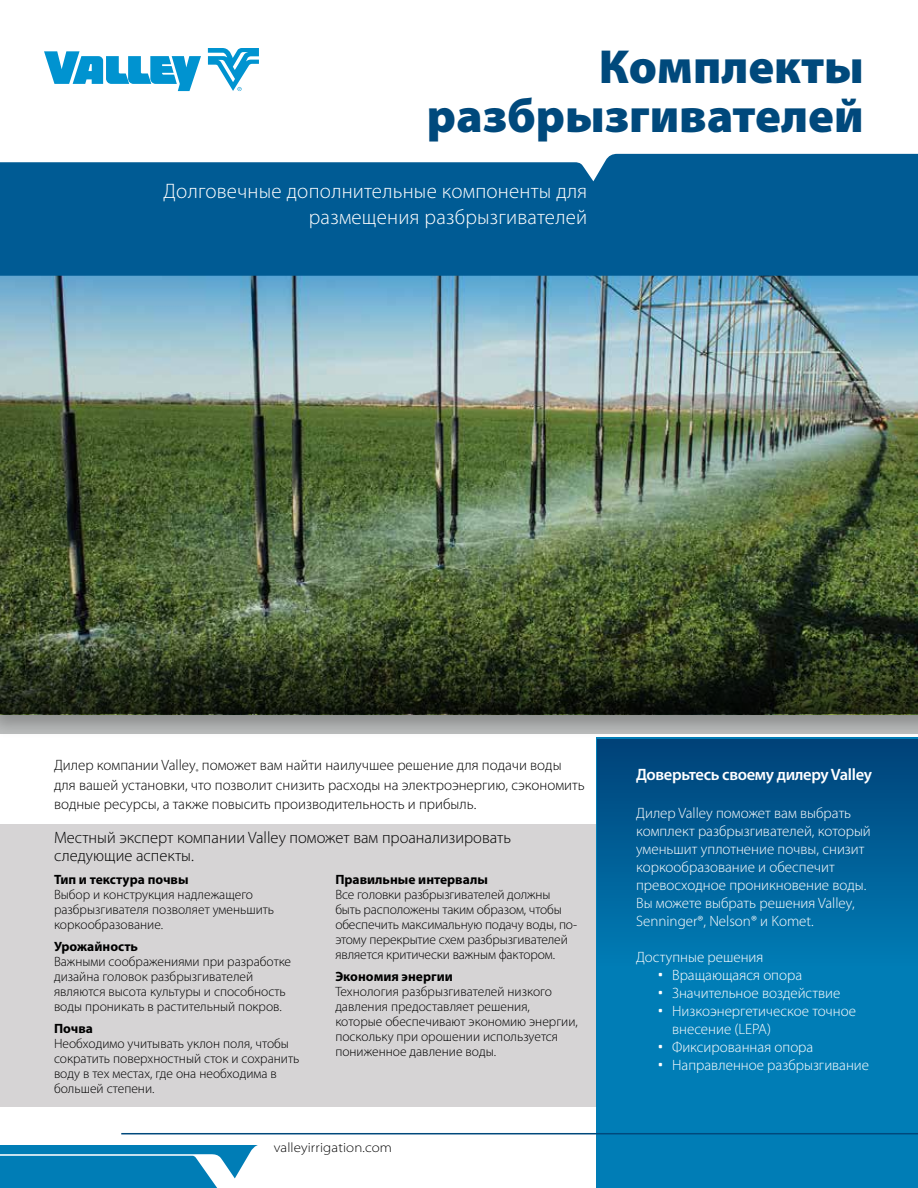
<style>
.page{position:relative;width:918px;height:1188px;background:#fff}
.page>*{position:absolute;margin:0;border:0;box-sizing:border-box;transform-origin:0 0}
.t1{font:900 48px/49.5px "Myriad Pro";color:#00497c;text-align:right}
.t2{font:300 21px/25.2px "Myriad Pro";letter-spacing:.01em;color:#fff;text-align:right}
.t3{font:300 16.5px/18px "Myriad Pro";color:#000}
.t4{font:600 16.5px "Myriad Pro";letter-spacing:-.02em;color:#fff}
.t5{font:300 15px/18px "Myriad Pro";color:#fff}
.t6{font:300 15px/19.5px "Myriad Pro";color:#000}
.t7{font:300 13.5px/15px "Myriad Pro";color:#000}
.t8{font:700 13.5px "Myriad Pro";color:#000}
.t9{font:300 semi-expanded 13.5px "Myriad Pro";letter-spacing:.01em;color:#000}
.s1{font-family:"Forza"}
</style>
<div class="page">
<div style="left:0;top:824px;width:597px;height:282px;background:#d6d4d5"></div>
<svg style="left:0;top:1144px;width:597px;height:44px"></svg>
<div style="left:597px;top:738px;width:321px;height:450px;background:#007db6"></div>
<div style="left:597px;top:739px;width:321px;height:227px;background:linear-gradient(to bottom,#004178,#007cb5)"></div>
<div style="left:0;top:268px;width:918px;height:471px;background:#000;opacity:.26"></div>
<img style="left:0;top:276px;width:918px;height:352px">
<svg style="left:0;top:628px;width:918px;height:86px;background:#29331b"></svg>
<svg style="left:208px;top:48px;width:51px;height:43px"></svg>
<svg style="left:44px;top:51px;width:157px;height:40px"></svg>
<div style="left:0;top:154px;width:918px;height:122px;background:#005b94"></div>
<hr style="left:121px;top:1133px;width:797px;height:1px;background:#00497c">
<h1 class="t1" style="left:427px;top:42px;width:438px">Комплекты разбрызгивателей</h1>
<h2 class="t2" style="left:164px;top:179px;width:425px">Долговечные дополнительные компоненты для размещения разбрызгивателей</h2>
<p class="t6" style="left:54px;top:755px;width:532px">Дилер компании Valley<sub>®</sub> поможет вам найти наилучшее решение для подачи воды для вашей установки, что позволит снизить расходы на электроэнергию, сэкономить водные ресурсы, а также повысить производительность и прибыль.</p>
<p class="t3" style="left:54px;top:829px;width:459px">Местный эксперт компании Valley поможет вам проанализировать следующие аспекты.</p>
<p class="t8" style="left:54px;top:871px;width:136px">Тип и текстура почвы</p>
<p class="t7" style="left:54px;top:887px;width:222px">Выбор и конструкция надлежащего разбрызгивателя позволяет уменьшить коркообразование.</p>
<p class="t8" style="left:54px;top:938px;width:86px">Урожайность</p>
<p class="t7" style="left:54px;top:954px;width:239px">Важными соображениями при разработке дизайна головок разбрызгивателей являются высота культуры и способность воды проникать в растительный покров.</p>
<p class="t8" style="left:54px;top:1019px;width:40px">Почва</p>
<p class="t7" style="left:54px;top:1036px;width:247px">Необходимо учитывать уклон поля, чтобы сократить поверхностный сток и сохранить воду в тех местах, где она необходима в большей степени.</p>
<p class="t8" style="left:335px;top:871px;width:154px">Правильные интервалы</p>
<p class="t7" style="left:335px;top:887px;width:243px">Все головки разбрызгивателей должны быть расположены таким образом, чтобы обеспечить максимальную подачу воды, по&shy;этому перекрытие схем разбрызгивателей является критически важным фактором.</p>
<p class="t8" style="left:335px;top:968px;width:119px">Экономия энергии</p>
<p class="t7" style="left:335px;top:984px;width:244px">Технология разбрызгивателей низкого давления предоставляет решения, которые обеспечивают экономию энергии, поскольку при орошении используется пониженное давление воды.</p>
<p class="t9" style="left:274px;top:1140px;width:120px">valleyirrigation.com</p>
<p class="t4" style="left:636px;top:764px;width:238px">Доверьтесь своему дилеру Valley</p>
<p class="t5" style="left:636px;top:804px;width:236px">Дилер Valley поможет вам выбрать комплект разбрызгивателей, который уменьшит уплотнение почвы, снизит коркообразование и обеспечит превосходное проникновение воды.<br>Вы можете выбрать решения Valley, Senninger®, Nelson® и Komet.</p>
<p class="t5" style="left:636px;top:948px;width:129px">Доступные решения</p>
<p class="t5" style="left:657px;top:966px;width:147px"><span class="s1">•</span> Вращающаяся опора</p>
<p class="t5" style="left:657px;top:984px;width:185px"><span class="s1">•</span> Значительное воздействие</p>
<p class="t5" style="left:672px;top:1002px;width:185px;text-indent:-15px"><span class="s1">•</span> Низкоэнергетическое точное внесение (LEPA)</p>
<p class="t5" style="left:657px;top:1038px;width:158px"><span class="s1">•</span> Фиксированная опора</p>
<p class="t5" style="left:657px;top:1056px;width:214px"><span class="s1">•</span> Направленное разбрызгивание</p>
</div>
